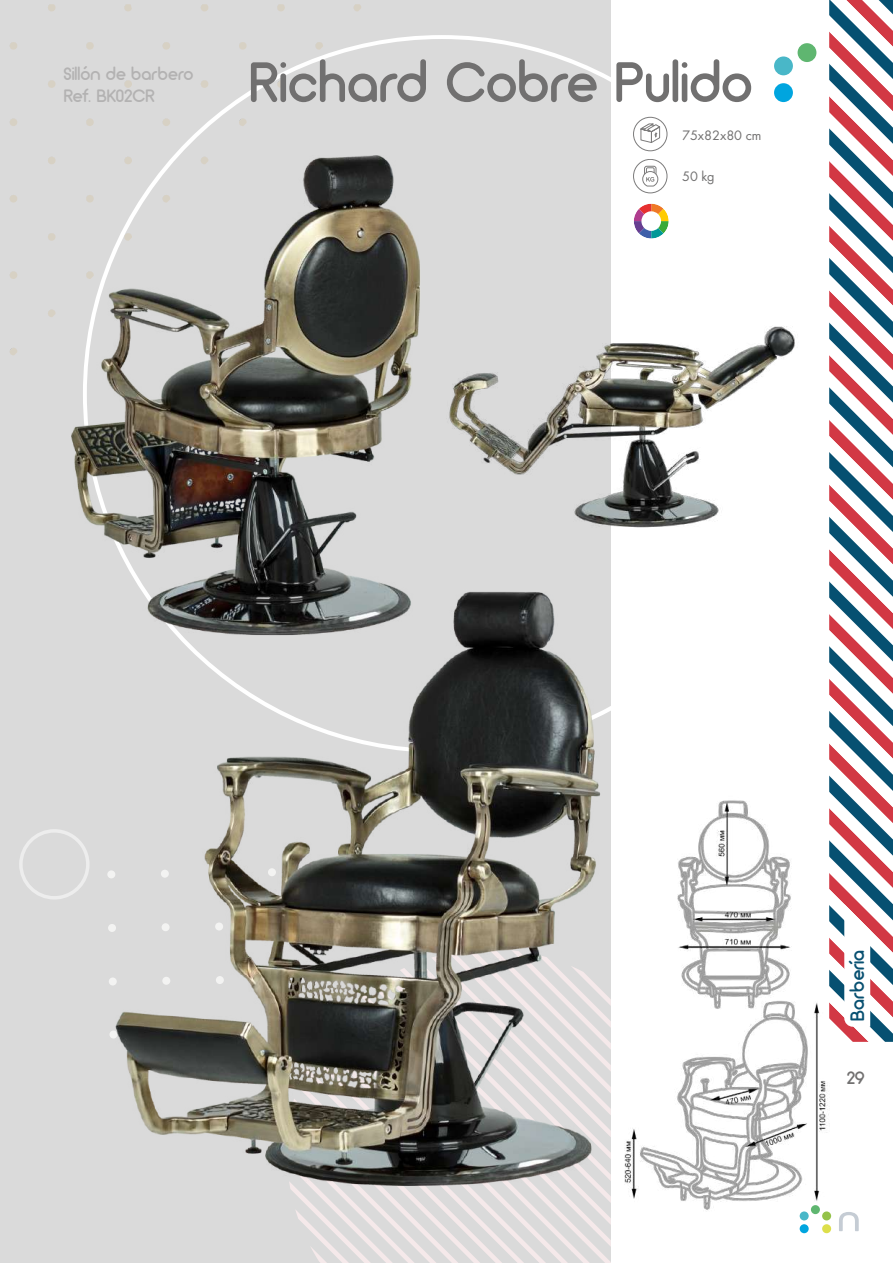
<style>
.page{position:relative;width:893px;height:1263px;background:#fff}
.page>*{position:absolute;margin:0;border:0;box-sizing:border-box;transform-origin:0 0}
.t1{font:57px "Arciform Sanscyr lat Regular";color:#717070}
.t2{font:19.5px "Arciform Sanscyr lat Regular";letter-spacing:.015em;color:#085071}
.t3{font:18px/21.6px "Arciform Sanscyr lat Regular";color:#b3b2b2}
.t4{font:18px "Arciform Sanscyr lat Regular";color:#717070}
.t5{font:14.25px "Futura Boo";color:#717070}
</style>
<div class="page">
<svg style="left:829px;top:0;width:64px;height:1042px"></svg>
<div style="left:0;top:0;width:611px;height:1263px;background:#dadada"></div>
<div style="left:822px;top:1211px;width:9px;height:9px;background:#94c24a;border-radius:50%"></div>
<div style="left:822px;top:1224px;width:9px;height:9px;background:#dddf4b;border-radius:50%"></div>
<svg style="left:811px;top:1205px;width:9px;height:9px"></svg>
<div style="left:800px;top:1224px;width:9px;height:9px;background:#00a5df;border-radius:50%"></div>
<div style="left:800px;top:1211px;width:9px;height:9px;background:#49b7c8;border-radius:50%"></div>
<svg style="left:839px;top:1212px;width:20px;height:19px"></svg>
<svg style="left:277px;top:4px;width:8px;height:7px"></svg>
<svg style="left:354px;top:4px;width:7px;height:7px"></svg>
<svg style="left:201px;top:4px;width:7px;height:7px"></svg>
<svg style="left:277px;top:80px;width:8px;height:8px"></svg>
<svg style="left:315px;top:42px;width:8px;height:8px"></svg>
<svg style="left:239px;top:42px;width:8px;height:8px"></svg>
<svg style="left:124px;top:4px;width:8px;height:7px"></svg>
<svg style="left:48px;top:4px;width:8px;height:7px"></svg>
<svg style="left:124px;top:80px;width:8px;height:8px"></svg>
<svg style="left:201px;top:80px;width:7px;height:8px"></svg>
<svg style="left:163px;top:42px;width:7px;height:8px"></svg>
<svg style="left:86px;top:42px;width:8px;height:8px"></svg>
<svg style="left:48px;top:80px;width:8px;height:8px"></svg>
<svg style="left:10px;top:42px;width:7px;height:8px"></svg>
<svg style="left:311px;top:1246px;width:300px;height:17px"></svg>
<svg style="left:633px;top:117px;width:34px;height:34px"></svg>
<div style="left:633px;top:117px;width:34px;height:34px;border:1px solid #7c7b7b;border-radius:50%"></div>
<svg style="left:638px;top:123px;width:23px;height:20px"></svg>
<svg style="left:633px;top:159px;width:34px;height:34px"></svg>
<div style="left:798px;top:43px;width:18px;height:19px;background:#5fb670;border-radius:50%"></div>
<div style="left:774px;top:83px;width:19px;height:19px;background:#00a5df;border-radius:50%"></div>
<div style="left:774px;top:56px;width:19px;height:19px;background:#49b7c8;border-radius:50%"></div>
<img style="left:714px;top:800px;width:77px;height:195px">
<img style="left:714px;top:995px;width:115px;height:217px">
<img style="left:19px;top:601px;width:695px;height:645px">
<img style="left:531px;top:204px;width:264px;height:397px">
<img style="left:10px;top:108px;width:521px;height:573px">
<p class="t3" style="left:64px;top:63px;width:131px">Sillón de barbero<br>Ref. BK02CR</p>
<h1 class="t1" style="left:249px;top:46px;width:505px">Richard Cobre Pulido</h1>
<p class="t5" style="left:682px;top:127px;width:81px">75x82x80 cm</p>
<p class="t5" style="left:682px;top:168px;width:34px">50 kg</p>
<p class="t2" style="left:845px;top:1020px;width:72px;rotate:-90deg">Barbería</p>
<p class="t4" style="left:847px;top:1066px;width:20px">29</p>
</div>
